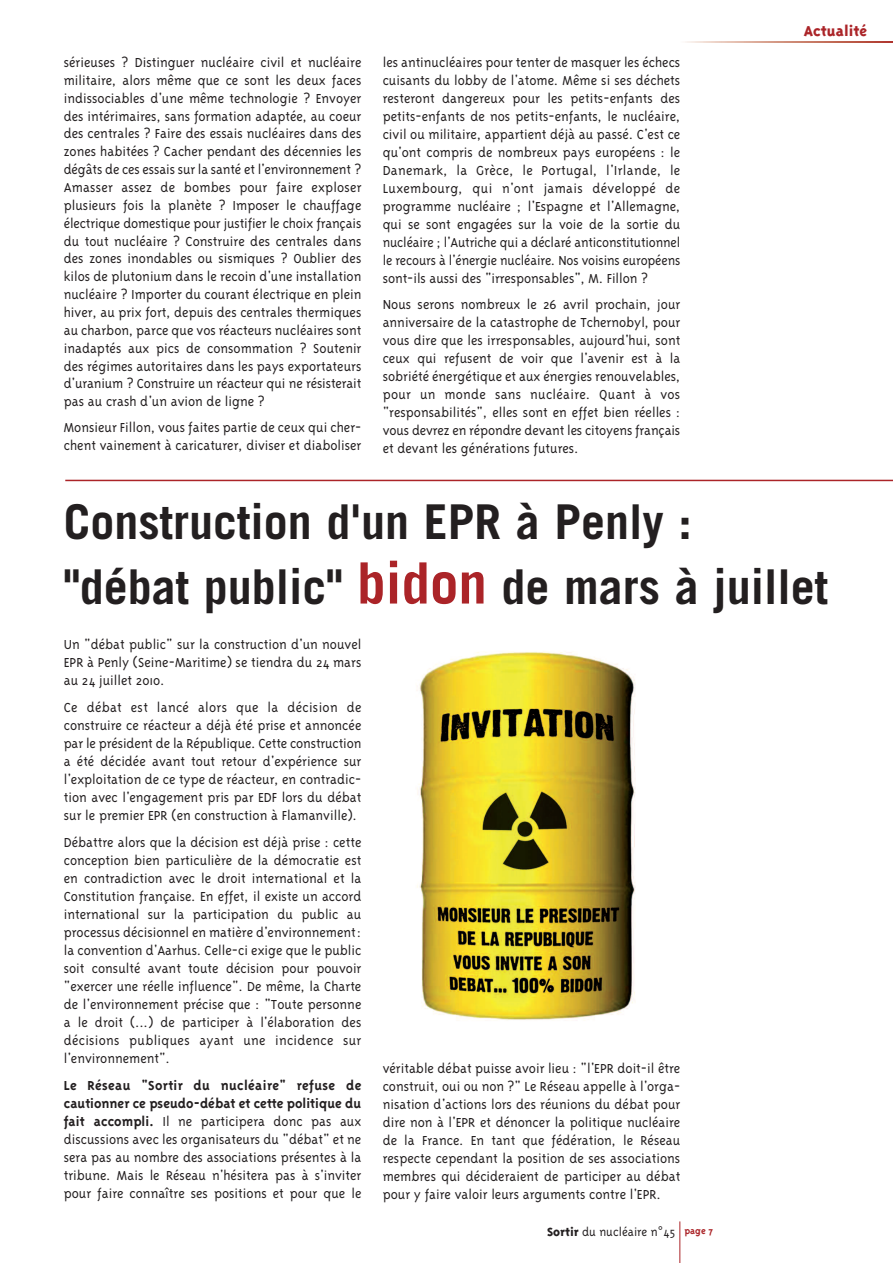
<style>
.page{position:relative;width:893px;height:1263px;background:#fff}
.page>*{position:absolute;margin:0;border:0;box-sizing:border-box;transform-origin:0 0}
.t1{font:700 48px/64.1px "Trade Gothic LT Std";color:#231f20}
.t2{font:800 16.5px "Triplex";color:#ab2428}
.t3{font:300 15px/18px "Triplex";color:#231f20;text-align:justify}
.t4{font:300 13.5px "Triplex";color:#231f20}
.s1{font-size:57px;color:#ab2428}
.s2{font-weight:700}
.s3{font-weight:800}
.s4{font-family:"Arial Narrow";font-weight:400}
</style>
<div class="page">
<svg style="left:686px;top:41px;width:207px;height:2px"></svg>
<hr style="left:679px;top:1221px;width:1px;height:42px;background:#ab2428">
<hr style="left:65px;top:480px;width:828px;height:1px;background:#ab2428">
<img style="left:416px;top:651px;width:220px;height:369px">
<p class="t3" style="left:64px;top:53px;width:299px">sérieuses ? Distinguer nucléaire civil et nucléaire militaire, alors même que ce sont les deux faces indissociables d'une même technologie ? Envoyer des intérimaires, sans formation adaptée, au coeur des centrales ? Faire des essais nucléaires dans des zones habitées ? Cacher pendant des décennies les dégâts de ces essais sur la santé et l'environnement ?<br>Amasser assez de bombes pour faire exploser plusieurs fois la planète ? Imposer le chauffage électrique domestique pour justifier le choix français du tout nucléaire ? Construire des centrales dans des zones inondables ou sismiques ? Oublier des kilos de plutonium dans le recoin d'une installation nucléaire ? Importer du courant électrique en plein hiver, au prix fort, depuis des centrales thermiques au charbon, parce que vos réacteurs nucléaires sont inadaptés aux pics de consommation ? Soutenir des régimes autoritaires dans les pays exportateurs d'uranium ? Construire un réacteur qui ne résisterait pas au crash d'un avion de ligne ?</p>
<p class="t3" style="left:64px;top:418px;width:299px">Monsieur Fillon, vous faites partie de ceux qui cher&shy;chent vainement à caricaturer, diviser et diaboliser</p>
<p class="t3" style="left:383px;top:53px;width:299px">les antinucléaires pour tenter de masquer les échecs cuisants du lobby de l'atome. Même si ses déchets resteront dangereux pour les petits-enfants des petits-enfants de nos petits-enfants, le nucléaire, civil ou militaire, appartient déjà au passé. C'est ce qu'ont compris de nombreux pays européens : le Danemark, la Grèce, le Portugal, l'Irlande, le Luxembourg, qui n'ont jamais développé de programme nucléaire ; l'Espagne et l'Allemagne, qui se sont engagées sur la voie de la sortie du nucléaire ; l'Autriche qui a déclaré anticonstitutionnel le recours à l'énergie nucléaire. Nos voisins européens sont-ils aussi des "irresponsables", M. Fillon ?</p>
<p class="t3" style="left:383px;top:294px;width:299px">Nous serons nombreux le 26 avril prochain, jour anniversaire de la catastrophe de Tchernobyl, pour vous dire que les irresponsables, aujourd'hui, sont ceux qui refusent de voir que l'avenir est à la sobriété énergétique et aux énergies renouvelables, pour un monde sans nucléaire. Quant à vos "responsabilités", elles sont en effet bien réelles : vous devrez en répondre devant les citoyens français et devant les générations futures.</p>
<p class="t2" style="left:804px;top:21px;width:65px">Actualité</p>
<h1 class="t1" style="left:64px;top:495px;width:766px">Construction d'un EPR à Penly : "débat public" <span class="s1">bidon</span> de mars à juillet</h1>
<p class="t3" style="left:64px;top:634px;width:299px">Un "débat public" sur la construction d'un nouvel EPR à Penly (Seine-Maritime) se tiendra du 24 mars au 24 juillet 2010.</p>
<p class="t3" style="left:64px;top:697px;width:299px">Ce débat est lancé alors que la décision de construire ce réacteur a déjà été prise et annoncée par le président de la République. Cette construction a été décidée avant tout retour d'expérience sur l'exploitation de ce type de réacteur, en contradic&shy;tion avec l'engagement pris par EDF lors du débat sur le premier EPR (en construction à Flamanville).</p>
<p class="t3" style="left:64px;top:832px;width:299px">Débattre alors que la décision est déjà prise : cette conception bien particulière de la démocratie est en contradiction avec le droit international et la Constitution française. En effet, il existe un accord international sur la participation du public au processus décisionnel en matière d'environnement: la convention d'Aarhus. Celle-ci exige que le public soit consulté avant toute décision pour pouvoir "exercer une réelle influence". De même, la Charte de l'environnement précise que : "Toute personne a le droit (...) de participer à l'élaboration des décisions publiques ayant une incidence sur l'environnement".</p>
<p class="t3" style="left:64px;top:1076px;width:299px"><span class="s2">Le Réseau "Sortir du nucléaire" refuse de cautionner ce pseudo-débat et cette politique du fait accompli.</span> Il ne participera donc pas aux discussions avec les organisateurs du "débat" et ne sera pas au nombre des associations présentes à la tribune. Mais le Réseau n'hésitera pas à s'inviter pour faire connaître ses positions et pour que le</p>
<p class="t3" style="left:383px;top:1059px;width:299px">véritable débat puisse avoir lieu : "l'EPR doit-il être construit, oui ou non ?" Le Réseau appelle à l'orga&shy;nisation d'actions lors des réunions du débat pour dire non à l'EPR et dénoncer la politique nucléaire de la France. En tant que fédération, le Réseau respecte cependant la position de ses associations membres qui décideraient de participer au débat pour y faire valoir leurs arguments contre l'EPR.</p>
<p class="t4" style="left:547px;top:1224px;width:168px"><span class="s3">Sortir</span> du nucléaire n<span class="s4">°</span>45 <sup>page</sup> <sup>7</sup></p>
</div>
